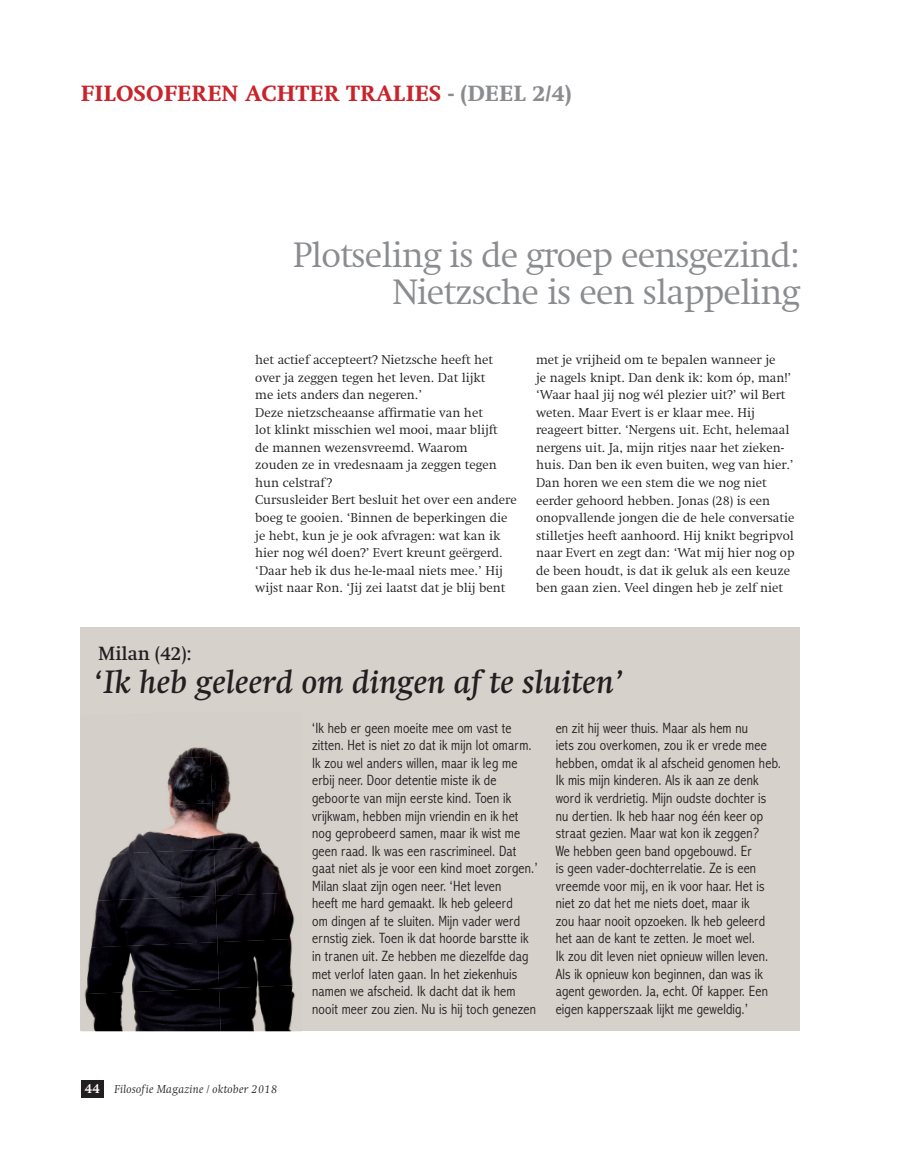
<style>
.page{position:relative;width:919px;height:1153px;background:#fff}
.page>*{position:absolute;margin:0;border:0;box-sizing:border-box;transform-origin:0 0}
.t1{font:300 36px/37.5px "Swift LT Std";letter-spacing:-.025em;color:#8a8c8f;text-align:right}
.t2{font:italic 500 33px "Swift LT Std";color:#231f20}
.t3{font:800 22.5px "Swift LT Std";color:#c8242b}
.t4{font:500 19.5px "Swift LT Std";color:#231f20}
.t5{font:300 condensed 15px/17.5px "Abadi MT Std";letter-spacing:.01em;color:#231f20}
.t6{font:300 13.05px/17.5px "Swift LT Std";color:#231f20}
.t7{font:italic 300 11.7px "Swift LT Std";letter-spacing:.02em;color:#231f20}
.s1{color:#8a8c8f}
.s2{font-weight:700;font-style:normal;font-size:13.5px;color:#fff}
</style>
<div class="page">
<div style="left:81px;top:627px;width:718px;height:404px;background:#d6d1cb"></div>
<img style="left:178px;top:747px;width:31px;height:9px">
<img style="left:167px;top:756px;width:43px;height:47px">
<img style="left:210px;top:752px;width:21px;height:51px">
<img style="left:124px;top:803px;width:88px;height:46px">
<img style="left:212px;top:799px;width:48px;height:50px">
<img style="left:98px;top:849px;width:116px;height:46px">
<img style="left:214px;top:845px;width:72px;height:50px">
<img style="left:91px;top:895px;width:124px;height:46px">
<img style="left:215px;top:892px;width:80px;height:49px">
<img style="left:86px;top:941px;width:131px;height:47px">
<img style="left:217px;top:938px;width:78px;height:50px">
<img style="left:84px;top:988px;width:135px;height:43px">
<img style="left:219px;top:984px;width:76px;height:47px">
<div style="left:81px;top:1080px;width:23px;height:17px;background:#231f20"></div>
<h3 class="t3" style="left:81px;top:80px;width:492px">FILOSOFEREN ACHTER TRALIES <span class="s1">- (DEEL 2/4)</span></h3>
<h1 class="t1" style="left:293px;top:237px;width:508px">Plotseling is de groep eensgezind:<br>Nietzsche is een slappeling</h1>
<p class="t6" style="left:255px;top:351px;width:263px">het actief accepteert? Nietzsche heeft het over ja zeggen tegen het leven. Dat lijkt<br>me iets anders dan negeren.’<br>Deze nietzscheaanse affirmatie van het<br>lot klinkt misschien wel mooi, maar blijft<br>de mannen wezensvreemd. Waarom<br>zouden ze in vredesnaam ja zeggen tegen hun celstraf ?<br>Cursusleider Bert besluit het over een andere boeg te gooien. ‘Binnen de beperkingen die je hebt, kun je je ook afvragen: wat kan ik hier nog wél doen?’ Evert kreunt geërgerd. ‘Daar heb ik dus he-le-maal niets mee.’ Hij wijst naar Ron. ‘Jij zei laatst dat je blij bent</p>
<p class="t6" style="left:536px;top:351px;width:260px">met je vrijheid om te bepalen wanneer je<br>je nagels knipt. Dan denk ik: kom óp, man!’ ‘Waar haal jij nog wél plezier uit?’ wil Bert weten. Maar Evert is er klaar mee. Hij reageert bitter. ‘Nergens uit. Echt, helemaal nergens uit. Ja, mijn ritjes naar het zieken&shy;huis. Dan ben ik even buiten, weg van hier.’ Dan horen we een stem die we nog niet eerder gehoord hebben. Jonas (28) is een onopvallende jongen die de hele conversatie stilletjes heeft aanhoord. Hij knikt begripvol naar Evert en zegt dan: ‘Wat mij hier nog op de been houdt, is dat ik geluk als een keuze ben gaan zien. Veel dingen heb je zelf niet</p>
<h3 class="t4" style="left:98px;top:642px;width:95px">Milan (42):</h3>
<h2 class="t2" style="left:93px;top:663px;width:532px">‘Ik heb geleerd om dingen af te sluiten’</h2>
<p class="t5" style="left:312px;top:719px;width:227px">‘Ik heb er geen moeite mee om vast te zitten. Het is niet zo dat ik mijn lot omarm.<br>Ik zou wel anders willen, maar ik leg me erbij neer. Door detentie miste ik de geboorte van mijn eerste kind. Toen ik vrijkwam, hebben mijn vriendin en ik het nog geprobeerd samen, maar ik wist me geen raad. Ik was een rascrimineel. Dat gaat niet als je voor een kind moet zorgen.’ Milan slaat zijn ogen neer. ‘Het leven<br>heeft me hard gemaakt. Ik heb geleerd<br>om dingen af te sluiten. Mijn vader werd ernstig ziek. Toen ik dat hoorde barstte ik in tranen uit. Ze hebben me diezelfde dag met verlof laten gaan. In het ziekenhuis namen we afscheid. Ik dacht dat ik hem nooit meer zou zien. Nu is hij toch genezen</p>
<p class="t5" style="left:555px;top:719px;width:226px">en zit hij weer thuis. Maar als hem nu<br>iets zou overkomen, zou ik er vrede mee hebben, omdat ik al afscheid genomen heb.<br>Ik mis mijn kinderen. Als ik aan ze denk word ik verdrietig. Mijn oudste dochter is nu dertien. Ik heb haar nog één keer op straat gezien. Maar wat kon ik zeggen?<br>We hebben geen band opgebouwd. Er<br>is geen vader-dochterrelatie. Ze is een vreemde voor mij, en ik voor haar. Het is niet zo dat het me niets doet, maar ik<br>zou haar nooit opzoeken. Ik heb geleerd het aan de kant te zetten. Je moet wel.<br>Ik zou dit leven niet opnieuw willen leven.<br>Als ik opnieuw kon beginnen, dan was ik agent geworden. Ja, echt. Of kapper. Een eigen kapperszaak lijkt me geweldig.’</p>
<p class="t7" style="left:85px;top:1082px;width:194px"><span class="s2">44</span> Filosofie Magazine / oktober 2018</p>
</div>
